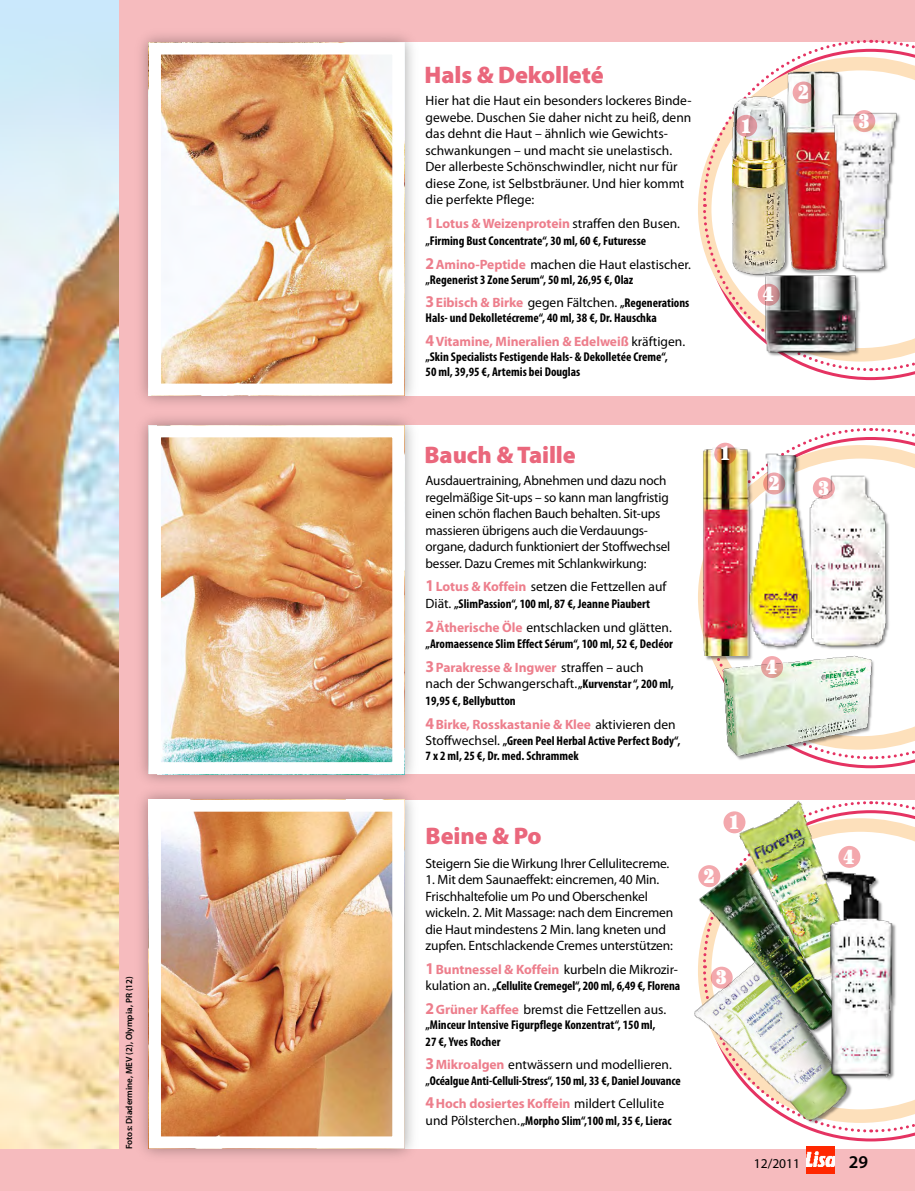
<style>
.page{position:relative;width:915px;height:1191px;background:#fff}
.page>*{position:absolute;margin:0;border:0;box-sizing:border-box;transform-origin:0 0}
.t1{font:900 24px "Myriad Pro";letter-spacing:-.005em;color:#ea677c}
.t2{font:ultra-condensed 20.25px "Century LT";color:#fff}
.t3{font:600 18px "Myriad Pro";color:#000}
.t4{font:13.5px/16.5px "Myriad Pro";letter-spacing:-.01em;color:#000}
.t5{font:700 13.5px "Myriad Pro";letter-spacing:-.005em;color:#ed7e8c}
.t6{font:700 condensed 12.75px/15px "Myriad Pro";color:#000}
.t7{font:600 9px "Myriad Pro";color:#000}
.s1{font-size:16.5px}
.s2{font-weight:400;color:#000}
.s3{font-weight:700;font-size:16.5px;color:#ed7e8c}
.s4{font-weight:700;color:#ed7e8c}
.s5{font-weight:700;font-stretch:condensed;font-size:12.75px}
.s6{font-weight:400;font-stretch:normal;font-size:13.5px}
</style>
<div class="page">
<div style="left:0;top:0;width:914px;height:1191px;background:#f6bbbe"></div>
<img style="left:0;top:0;width:119px;height:1148px">
<div style="left:149px;top:43px;width:765px;height:352px;background:#fff"></div>
<div style="left:149px;top:799px;width:765px;height:349px;background:#fff"></div>
<div style="left:149px;top:425px;width:765px;height:349px;background:#fff"></div>
<img style="left:806px;top:1161px;width:27px;height:13px">
<div style="left:135px;top:28px;width:285px;height:383px;background:#000;opacity:.35"></div>
<img style="left:162px;top:56px;width:229px;height:326px">
<div style="left:135px;top:411px;width:285px;height:378px;background:#000;opacity:.35"></div>
<img style="left:162px;top:438px;width:229px;height:323px">
<div style="left:149px;top:425px;width:255px;height:349px;border:12px solid #fff"></div>
<div style="left:135px;top:785px;width:285px;height:378px;background:#000;opacity:.35"></div>
<img style="left:162px;top:812px;width:229px;height:323px">
<div style="left:149px;top:799px;width:255px;height:349px;border:12px solid #fff"></div>
<svg style="left:826px;top:372px;width:88px;height:8px"></svg>
<svg style="left:701px;top:38px;width:214px;height:334px"></svg>
<img style="left:737px;top:294px;width:143px;height:80px">
<img style="left:760px;top:69px;width:129px;height:225px">
<img style="left:828px;top:97px;width:75px;height:199px">
<img style="left:727px;top:74px;width:81px;height:220px">
<svg style="left:792px;top:81px;width:22px;height:22px"></svg>
<svg style="left:853px;top:110px;width:21px;height:22px"></svg>
<svg style="left:735px;top:115px;width:21px;height:22px"></svg>
<svg style="left:757px;top:284px;width:22px;height:22px"></svg>
<svg style="left:723px;top:428px;width:192px;height:332px"></svg>
<img style="left:698px;top:443px;width:41px;height:213px">
<img style="left:739px;top:443px;width:82px;height:167px">
<img style="left:709px;top:610px;width:172px;height:152px">
<img style="left:806px;top:447px;width:84px;height:210px">
<svg style="left:701px;top:799px;width:214px;height:335px"></svg>
<img style="left:673px;top:1058px;width:237px;height:103px">
<img style="left:694px;top:851px;width:91px;height:207px">
<svg style="left:714px;top:443px;width:22px;height:22px"></svg>
<svg style="left:763px;top:472px;width:21px;height:22px"></svg>
<svg style="left:812px;top:477px;width:22px;height:22px"></svg>
<svg style="left:760px;top:656px;width:22px;height:22px"></svg>
<div style="left:698px;top:865px;width:22px;height:22px;background:#f3a8ad;border-radius:50%"></div>
<div style="left:710px;top:966px;width:22px;height:22px;background:#f3a8ad;border-radius:50%"></div>
<img style="left:721px;top:799px;width:159px;height:200px">
<img style="left:785px;top:863px;width:129px;height:225px">
<div style="left:0;top:842px;width:38px;height:178px;background:#000;opacity:.95"></div>
<p class="t7" style="left:123px;top:1149px;width:174px;rotate:-90deg">Fotos: Diadermine, MEV (2), Olympia, PR (12)</p>
<h1 class="t1" style="left:424px;top:59px;width:181px">Hals &amp; Dekolleté</h1>
<p class="t4" style="left:425px;top:92px;width:267px">Hier hat die Haut ein besonders lockeres Binde&shy;gewebe. Duschen Sie daher nicht zu heiß, denn das dehnt die Haut – ähnlich wie Gewichts&shy;schwankungen – und macht sie unelastisch.<br>Der allerbeste Schönschwindler, nicht nur für diese Zone, ist Selbstbräuner. Und hier kommt die perfekte Pflege:</p>
<p class="t5" style="left:425px;top:215px;width:256px"><span class="s1">1</span>Lotus &amp; Weizenprotein <span class="s2">straffen den Busen.</span></p>
<p class="t6" style="left:425px;top:233px;width:222px">„Firming Bust Concentrate“, 30 ml, 60 €, Futuresse</p>
<p class="t4" style="left:425px;top:255px;width:267px"><span class="s3">2</span><span class="s4">Amino-Peptide</span> machen die Haut elastischer.</p>
<p class="t6" style="left:425px;top:271px;width:209px">„Regenerist 3 Zone Serum“, 50 ml, 26,95 €, Olaz</p>
<p class="t4" style="left:425px;top:294px;width:265px"><span class="s3">3</span><span class="s4">Eibisch &amp; Birke</span> gegen Fältchen. <span class="s5">„Regenerations</span></p>
<p class="t6" style="left:425px;top:310px;width:233px">Hals- und Dekolletécreme“, 40 ml, 38 €, Dr. Hauschka</p>
<p class="t5" style="left:425px;top:333px;width:261px"><span class="s1">4</span>Vitamine, Mineralien &amp; Edelweiß <span class="s2">kräftigen.</span></p>
<p class="t6" style="left:425px;top:349px;width:243px">„Skin Specialists Festigende Hals- &amp; Dekolletée Creme“,<br>50 ml, 39,95 €, Artemis bei Douglas</p>
<h2 class="t2" style="left:797px;top:80px;width:13px">2</h2>
<h2 class="t2" style="left:740px;top:114px;width:13px">1</h2>
<h2 class="t2" style="left:858px;top:109px;width:13px">3</h2>
<h2 class="t2" style="left:762px;top:282px;width:13px">4</h2>
<h1 class="t1" style="left:424px;top:439px;width:153px">Bauch &amp; Taille</h1>
<p class="t4" style="left:425px;top:472px;width:246px">Ausdauertraining, Abnehmen und dazu noch regelmäßige Sit-ups – so kann man langfristig einen schön flachen Bauch behalten. Sit-ups massieren übrigens auch die Verdauungs&shy;organe, dadurch funktioniert der Stoffwechsel besser. Dazu Cremes mit Schlankwirkung:</p>
<p class="t4" style="left:425px;top:578px;width:242px"><span class="s3">1</span><span class="s4">Lotus &amp; Koffein</span> setzen die Fettzellen auf</p>
<p class="t6" style="left:425px;top:596px;width:226px"><span class="s6">Diät.</span> „SlimPassion“, 100 ml, 87 €, Jeanne Piaubert</p>
<p class="t4" style="left:425px;top:618px;width:248px"><span class="s3">2</span><span class="s4">Ätherische Öle</span> entschlacken und glätten.</p>
<p class="t6" style="left:425px;top:636px;width:249px">„Aromaessence Slim Effect Sérum“, 100 ml, 52 €, Decléor</p>
<p class="t4" style="left:425px;top:659px;width:250px"><span class="s3">3</span><span class="s4">Parakresse &amp; Ingwer</span> straffen – auch nach der Schwangerschaft. <span class="s5">„Kurvenstar “, 200 ml,</span></p>
<p class="t6" style="left:425px;top:693px;width:92px">19,95 €, Bellybutton</p>
<p class="t5" style="left:425px;top:715px;width:251px"><span class="s1">4</span>Birke, Rosskastanie &amp; Klee <span class="s2">aktivieren den</span></p>
<p class="t6" style="left:425px;top:733px;width:256px"><span class="s6">Stoffwechsel.</span> „Green Peel Herbal Active Perfect Body“,<br>7 x 2 ml, 25 €, Dr. med. Schrammek</p>
<h1 class="t1" style="left:425px;top:820px;width:118px">Beine &amp; Po</h1>
<p class="t4" style="left:425px;top:854px;width:245px">Steigern Sie die Wirkung Ihrer Cellulitecreme.</p>
<p class="t4" style="left:425px;top:871px;width:249px">1. Mit dem Saunaeffekt: eincremen, 40 Min.<br>Frischhaltefolie um Po und Oberschenkel wickeln. 2. Mit Massage: nach dem Eincremen die Haut mindestens 2 Min. lang kneten und zupfen. Entschlackende Cremes unterstützen:</p>
<p class="t4" style="left:425px;top:961px;width:254px"><span class="s3">1</span><span class="s4">Buntnessel &amp; Koffein</span> kurbeln die Mikrozir-</p>
<p class="t6" style="left:425px;top:978px;width:256px"><span class="s6">kulation an.</span> „Cellulite Cremegel“, 200ml, 6,49 €, Florena</p>
<p class="t4" style="left:425px;top:1001px;width:242px"><span class="s3">2</span><span class="s4">Grüner Kaffee</span> bremst die Fettzellen aus.</p>
<p class="t6" style="left:425px;top:1016px;width:231px;line-height:16.5px">„Minceur Intensive Figurpflege Konzentrat“, 150 ml,<br>27 €, Yves Rocher</p>
<p class="t4" style="left:425px;top:1056px;width:248px"><span class="s3">3</span><span class="s4">Mikroalgen</span> entwässern und modellieren.</p>
<p class="t6" style="left:425px;top:1072px;width:256px">„Océalgue Anti-Celluli-Stress“, 150ml, 33 €, Daniel Jouvance</p>
<p class="t5" style="left:425px;top:1094px;width:240px"><span class="s1">4</span>Hoch dosiertes Koffein <span class="s2">mildert Cellulite</span></p>
<p class="t6" style="left:425px;top:1112px;width:247px"><span class="s6">und Pölsterchen.</span> „Morpho Slim“,100 ml, 35 €, Lierac</p>
<h2 class="t2" style="left:719px;top:441px;width:13px">1</h2>
<h2 class="t2" style="left:768px;top:471px;width:13px">2</h2>
<h2 class="t2" style="left:817px;top:476px;width:13px">3</h2>
<h2 class="t2" style="left:766px;top:655px;width:13px">4</h2>
<h2 class="t2" style="left:703px;top:864px;width:13px">2</h2>
<h2 class="t2" style="left:728px;top:810px;width:13px">1</h2>
<h2 class="t2" style="left:715px;top:965px;width:13px">3</h2>
<h2 class="t2" style="left:843px;top:844px;width:13px">4</h2>
<p class="t4" style="left:753px;top:1154px;width:48px">12/2011</p>
<h3 class="t3" style="left:848px;top:1150px;width:21px">29</h3>
</div>
